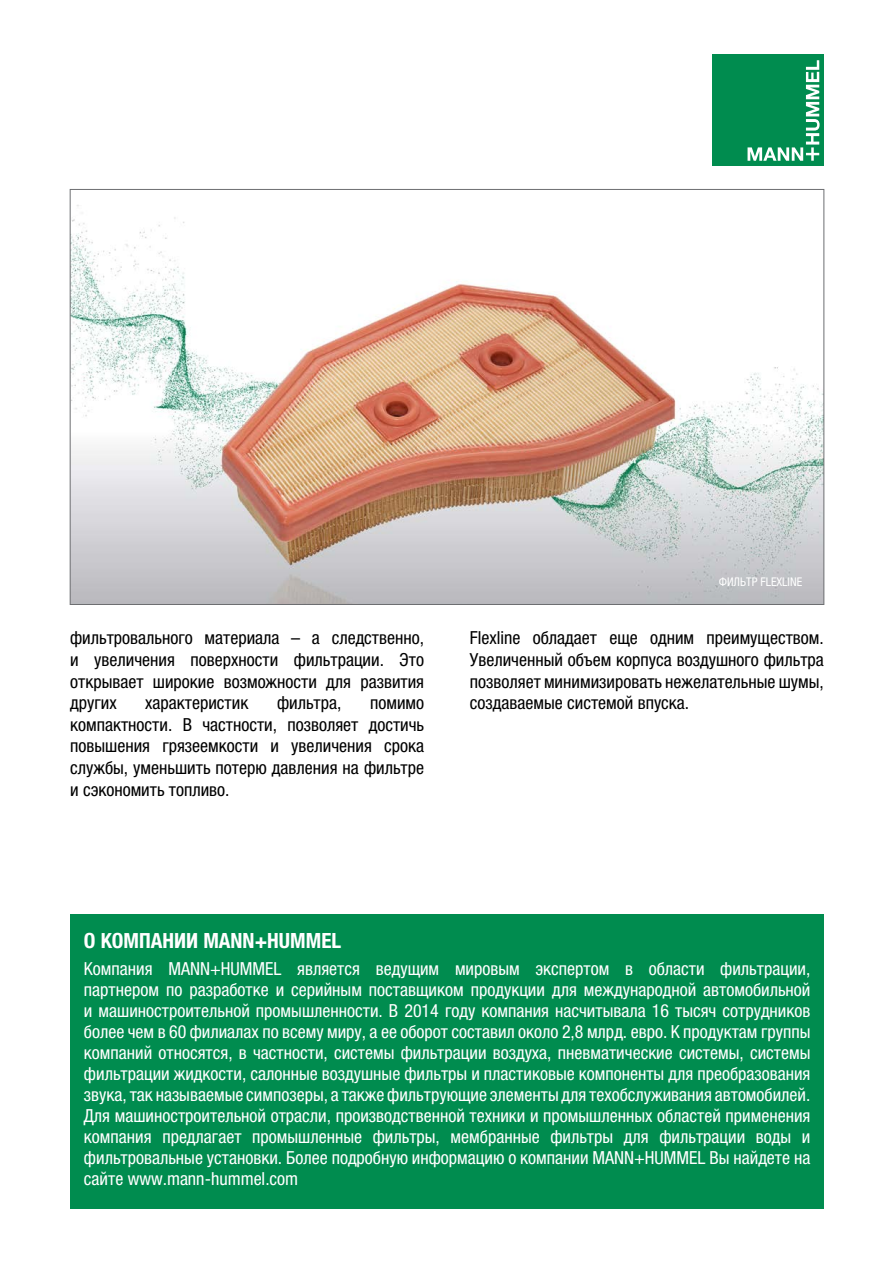
<style>
.page{position:relative;width:893px;height:1263px;background:#fff}
.page>*{position:absolute;margin:0;border:0;box-sizing:border-box;transform-origin:0 0}
.t1{font:700 condensed 21px "Helvetica Neue LTW1 G";color:#fff}
.t2{font:condensed 18px/21px "Helvetica Neue LTW1 G";color:#fff;text-align:justify}
.t3{font:condensed 18px/21.6px "Helvetica Neue LTW1 G";color:#000;text-align:justify}
.t4{font:condensed 12px "Helvetica Neue LTW1 G";color:#fff}
</style>
<div class="page">
<div style="left:70px;top:914px;width:754px;height:295px;background:#008c4f"></div>
<div style="left:712px;top:54px;width:112px;height:111px;background:#008c4f"></div>
<svg style="left:747px;top:60px;width:73px;height:101px"></svg>
<img style="left:72px;top:205px;width:750px;height:398px">
<p class="t3" style="left:70px;top:627px;width:355px">фильтровального материала – а следственно, и увеличения поверхности фильтрации. Это открывает широкие возможности для развития других</p>
<p class="t3" style="left:145px;top:692px;width:105px">характеристик</p>
<p class="t3" style="left:277px;top:692px;width:66px">фильтра,</p>
<p class="t3" style="left:70px;top:692px;width:355px;text-indent:300px">помимо компактности. В частности, позволяет достичь повышения грязеемкости и увеличения срока службы, уменьшить потерю давления на фильтре и сэкономить топливо.</p>
<p class="t4" style="left:719px;top:574px;width:85px">ФИЛЬТР FLEXLINE</p>
<p class="t3" style="left:470px;top:627px;width:355px">Flexline обладает еще одним преимуществом.<br>Увеличенный объем корпуса воздушного фильтра позволяет минимизировать нежелательные шумы, создаваемые системой впуска.</p>
<p class="t1" style="left:84px;top:927px;width:259px">О КОМПАНИИ MANN+HUMMEL</p>
<p class="t2" style="left:84px;top:958px;width:728px">Компания MANN+HUMMEL является ведущим мировым экспертом в области фильтрации, партнером по разработке и серийным поставщиком продукции для международной автомобильной и машиностроительной промышленности. В 2014 году компания насчитывала 16 тысяч сотрудников более чем в 60 филиалах по всему миру, а ее оборот составил около 2,8 млрд. евро. К продуктам группы компаний относятся, в частности, системы фильтрации воздуха, пневматические системы, системы фильтрации жидкости, салонные воздушные фильтры и пластиковые компоненты для преобразования звука, так называемые симпозеры, а также фильтрующие элементы для техобслуживания автомобилей.<br>Для машиностроительной отрасли, производственной техники и промышленных областей применения компания предлагает промышленные фильтры, мембранные фильтры для фильтрации воды и фильтровальные установки. Более подробную информацию о компании MANN+HUMMEL Вы найдете на сайте www.mann-hummel.com</p>
</div>
